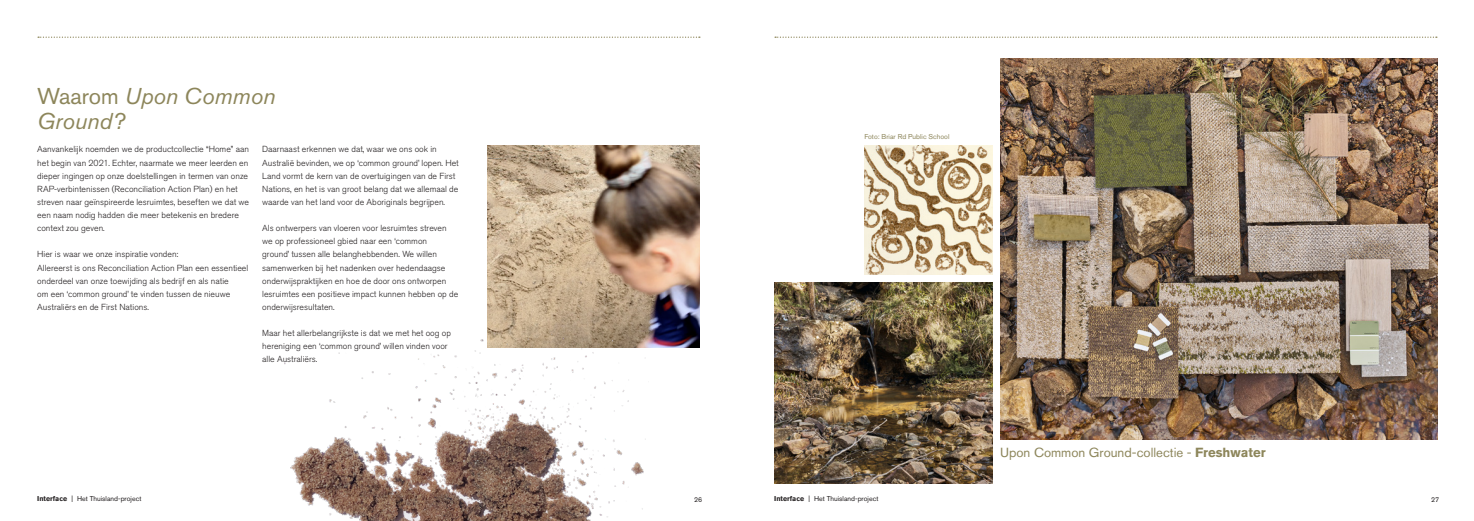
<style>
.page{position:relative;width:1474px;height:521px;background:#fff}
.page>*{position:absolute;margin:0;border:0;box-sizing:border-box;transform-origin:0 0}
.t1{font:italic 22.75px/24.5px "Akzidenz Grotesk Pro";color:#8d865b}
.t2{font:13.12px "Akzidenz Grotesk Pro";color:#8d865b}
.t3{font:300 8.75px/13.1px "Akzidenz Grotesk Pro";color:#231f20}
.t4{font:7px "Akzidenz Grotesk Pro";color:#231f20}
.t5{font:7px "Akzidenz Grotesk Pro";color:#8d865b}
.s1{font-style:normal}
.s2{font-weight:700}
</style>
<div class="page">
<img style="left:487px;top:146px;width:212px;height:202px">
<img style="left:1000px;top:58px;width:437px;height:381px">
<img style="left:774px;top:282px;width:218px;height:202px">
<img style="left:864px;top:145px;width:128px;height:130px">
<img style="left:284px;top:334px;width:364px;height:187px">
<svg style="left:38px;top:37px;width:662px;height:1px"></svg>
<svg style="left:775px;top:37px;width:661px;height:1px"></svg>
<h1 class="t1" style="left:37px;top:84px;width:240px"><span class="s1">Waarom</span> Upon Common<br>Ground?</h1>
<p class="t3" style="left:37px;top:143px;width:213px">Aanvankelijk noemden we de productcollectie “Home” aan het begin van 2021. Echter, naarmate we meer leerden en dieper ingingen op onze doelstellingen in termen van onze RAP-verbintenissen (Reconciliation Action Plan) en het streven naar geïnspireerde lesruimtes, beseften we dat we een naam nodig hadden die meer betekenis en bredere context zou geven.</p>
<p class="t3" style="left:37px;top:248px;width:213px">Hier is waar we onze inspiratie vonden:<br>Allereerst is ons Reconciliation Action Plan een essentieel onderdeel van onze toewijding als bedrijf en als natie<br>om een ‘common ground’ te vinden tussen de nieuwe Australiërs en de First Nations.</p>
<p class="t3" style="left:262px;top:143px;width:198px">Daarnaast erkennen we dat, waar we ons ook in Australië bevinden, we op ‘common ground’ lopen. Het Land vormt de kern van de overtuigingen van de First Nations, en het is van groot belang dat we allemaal de waarde van het land voor de Aboriginals begrijpen.</p>
<p class="t3" style="left:262px;top:222px;width:197px">Als ontwerpers van vloeren voor lesruimtes streven we op professioneel gbied naar een ‘common<br>ground’ tussen alle belanghebbenden. We willen samenwerken bij het nadenken over hedendaagse onderwijspraktijken en hoe de door ons ontworpen lesruimtes een positieve impact kunnen hebben op de onderwijsresultaten.</p>
<p class="t3" style="left:262px;top:327px;width:190px">Maar het allerbelangrijkste is dat we met het oog op hereniging een ‘common ground’ willen vinden voor alle Australiërs.</p>
<p class="t5" style="left:864px;top:132px;width:86px">Foto: Briar Rd Public School</p>
<h2 class="t2" style="left:1000px;top:444px;width:267px">Upon Common Ground-collectie - <span class="s2">Freshwater</span></h2>
<p class="t4" style="left:37px;top:494px;width:106px"><span class="s2">Interface</span> | Het Thuisland-project</p>
<p class="t4" style="left:694px;top:495px;width:10px">26</p>
<p class="t4" style="left:774px;top:494px;width:106px"><span class="s2">Interface</span> | Het Thuisland-project</p>
<p class="t4" style="left:1431px;top:495px;width:10px">27</p>
</div>
